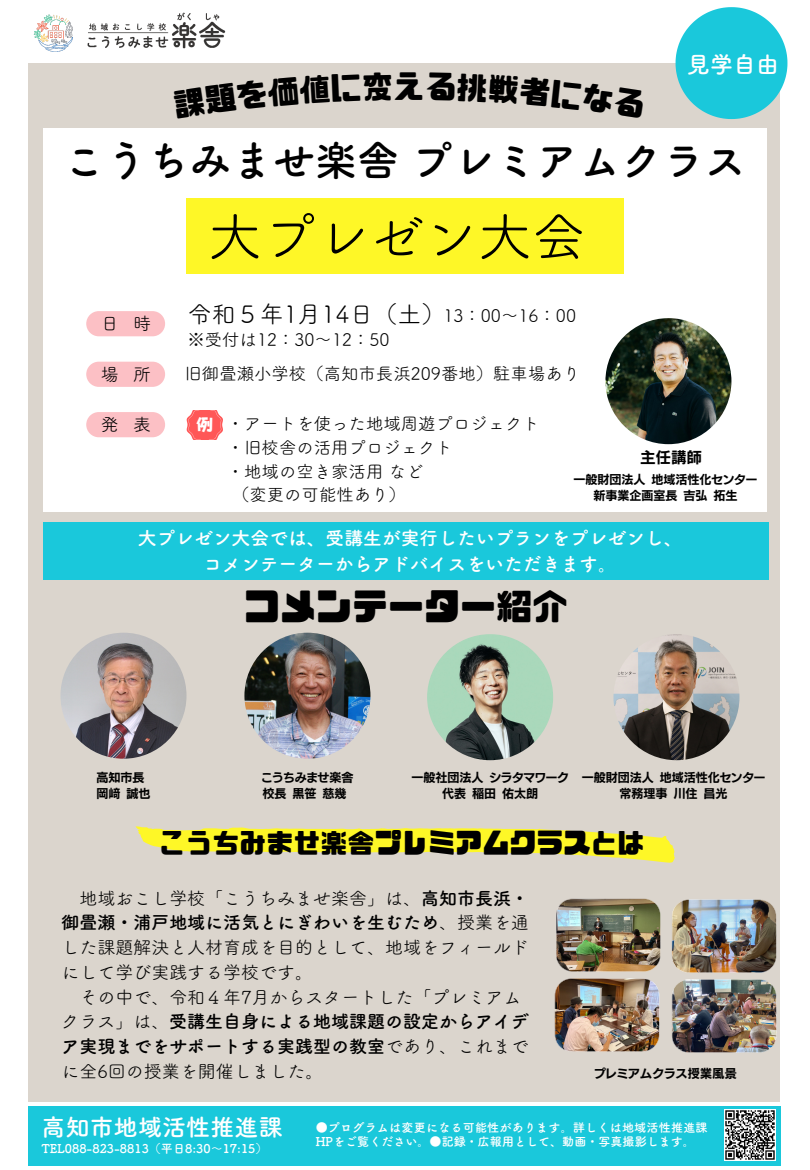
<style>
.page{position:relative;width:810px;height:1170px;background:#fff}
.page>*{position:absolute;margin:0;border:0;box-sizing:border-box;transform-origin:0 0}
.t1{font:54px "Canva Tsuku A Rd Gothic Std R";color:#000}
.t2{font:42px "Canva Tsuku A Rd Gothic Std B";color:#000}
.t3{font:36px "CP Font";color:#000}
.t4{font:31.5px "CP Font";color:#000}
.t5{font:27px "CP Font";color:#000}
.t6{font:24px "Canva Tsuku A Rd Gothic Std R";color:#000}
.t7{font:24px "Canva Tsuku B Rd Gothic Std B";letter-spacing:.01em;color:#fff}
.t8{font:22.95px "Canva Tsuku B Rd Gothic Std B";color:#fff}
.t9{font:18.75px/25.8px "Canva Tsuku A Rd Gothic Std B";color:#fff;text-align:center}
.t10{font:18px/24.8px "Canva Tsuku B Rd Gothic Std R";color:#000}
.t11{font:18px/24.8px "Canva Tsuku B Rd Gothic Std B";color:#000}
.t12{font:18px "Canva Tsuku A Rd Gothic Std R";color:#000}
.t13{font:17.4px "Canva Tsuku A Rd Gothic Std R";color:#000}
.t14{font:15px "TEST UD Kakugo Large B";color:#000}
.t15{font:12px/14.1px "Canva Tsuku B Rd Gothic Std B";color:#fff}
.t16{font:12px/16px "TEST UD Kakugo Large B";color:#000;text-align:center}
.t17{font:12px "TEST UD Kakugo Large B";letter-spacing:.035em;color:#000}
.s1{font-size:17.4px}
.s2{font-family:"TEST Pop Happiness EB";font-size:18px;color:#fff}
.s3{font-family:"Canva Tsuku B Rd Gothic Std B"}
.s4{font-family:"Canva Tsuku B Rd Gothic Std R"}
</style>
<div class="page">
<img style="left:87px;top:12px;width:139px;height:37px">
<img style="left:33px;top:14px;width:40px;height:38px">
<div style="left:29px;top:1106px;width:752px;height:59px;background:#1ac8db"></div>
<img style="left:724px;top:1109px;width:52px;height:51px">
<div style="left:29px;top:63px;width:751px;height:1038px;background:#dbd5cd"></div>
<div style="left:43px;top:128px;width:724px;height:384px;background:#fff"></div>
<svg style="left:676px;top:7px;width:111px;height:112px"></svg>
<img style="left:605px;top:318px;width:126px;height:126px;border-radius:50%">
<svg style="left:136px;top:827px;width:539px;height:36px"></svg>
<img style="left:556px;top:899px;width:105px;height:73px">
<img style="left:672px;top:900px;width:104px;height:73px">
<svg style="left:186px;top:410px;width:37px;height:29px"></svg>
<img style="left:555px;top:978px;width:104px;height:74px">
<img style="left:672px;top:979px;width:104px;height:74px">
<img style="left:60px;top:633px;width:127px;height:126px;border-radius:50%">
<img style="left:244px;top:633px;width:126px;height:126px;border-radius:50%">
<img style="left:427px;top:634px;width:126px;height:126px;border-radius:50%">
<img style="left:613px;top:634px;width:126px;height:126px;border-radius:50%">
<div style="left:43px;top:522px;width:725px;height:57px;background:#1ac8db"></div>
<div style="left:186px;top:199px;width:437px;height:75px;background:#fef727"></div>
<div style="left:86px;top:311px;width:79px;height:25px;background:#fcc0c5;border-radius:13px"></div>
<div style="left:86px;top:362px;width:79px;height:25px;background:#fcc0c5;border-radius:13px"></div>
<div style="left:86px;top:412px;width:79px;height:25px;background:#fcc0c5;border-radius:13px"></div>
<h3 class="t4" style="left:393px;top:71px;width:33px">え</h3>
<p class="t8" style="left:687px;top:53px;width:93px">見学自由</p>
<h2 class="t2" style="left:63px;top:139px;width:685px">こうちみませ楽舎プレミアムクラス</h2>
<h1 class="t1" style="left:208px;top:209px;width:380px">大プレゼン大会</h1>
<p class="t12" style="left:101px;top:315px;width:11px">日</p>
<p class="t12" style="left:133px;top:315px;width:19px">時</p>
<h3 class="t6" style="left:188px;top:302px;width:390px">令和５年1月 14日（土）<span class="s1">13：00〜16：00</span></h3>
<p class="t13" style="left:187px;top:331px;width:204px">※受付は12：30〜12：50</p>
<p class="t13" style="left:185px;top:365px;width:397px">旧御畳瀬小学校（高知市長浜209番地）駐車場あり</p>
<p class="t12" style="left:101px;top:365px;width:52px">場 所</p>
<p class="t12" style="left:101px;top:416px;width:52px">発 表</p>
<p class="t13" style="left:196px;top:415px;width:346px"><span class="s2">例</span> ・アートを使った地域周遊プロジェクト</p>
<p class="t13" style="left:227px;top:439px;width:228px">・旧校舎の活用プロジェクト</p>
<p class="t13" style="left:227px;top:462px;width:198px">・地域の空き家活用など</p>
<p class="t13" style="left:232px;top:486px;width:176px">（変更の可能性あり）</p>
<p class="t9" style="left:138px;top:525px;width:546px">大プレゼン大会では、受講生が実行したいプランをプレゼンし、コメンテーターからアドバイスをいただきます。</p>
<p class="t14" style="left:640px;top:450px;width:63px">主任講師</p>
<p class="t16" style="left:574px;top:471px;width:185px">一般財団法人地域活性化センター新事業企画室長吉弘拓生</p>
<h3 class="t3" style="left:244px;top:589px;width:326px">コメンテーター紹介</h3>
<p class="t16" style="left:96px;top:769px;width:56px;text-align:left">高知市長岡﨑誠也</p>
<p class="t16" style="left:261px;top:770px;width:94px;text-align:left">こうちみませ楽舎校長黒笹慈幾</p>
<p class="t16" style="left:412px;top:770px;width:159px">一般社団法人シラタマワーク代表稲田 佑太朗</p>
<p class="t16" style="left:582px;top:770px;width:185px">一般財団法人地域活性化センター常務理事川住昌光</p>
<h3 class="t5" style="left:158px;top:830px;width:487px">こうちみませ楽舎プレミアムクラスとは</h3>
<p class="t10" style="left:79px;top:885px;width:451px">地域おこし学校「こうちみませ楽舎」は、<span class="s3">高知市長浜・</span></p>
<p class="t11" style="left:61px;top:910px;width:469px">御畳瀬・浦戸地域に活気とにぎわいを生むため<span class="s4">、授業を通</span></p>
<p class="t10" style="left:61px;top:935px;width:469px">した課題解決と人材育成を目的として、地域をフィールドにして学び実践する学校です。</p>
<p class="t10" style="left:79px;top:984px;width:443px">その中で、令和４年7月からスタートした「プレミアム</p>
<p class="t11" style="left:61px;top:1009px;width:469px"><span class="s4">クラス」は、</span>受講生自身による地域課題の設定からアイデア実現までをサポートする実践型の教室<span class="s4">であり、これまで</span></p>
<p class="t10" style="left:61px;top:1059px;width:264px">に全6回の授業を開催しました。</p>
<p class="t17" style="left:594px;top:1067px;width:144px">プレミアムクラス授業風景</p>
<h3 class="t7" style="left:42px;top:1115px;width:243px">高知市地域活性推進課</h3>
<p class="t15" style="left:42px;top:1141px;width:228px">TEL088-823-8813（平日 8:30～ 17:15）</p>
<p class="t15" style="left:316px;top:1120px;width:393px">●プログラムは変更になる可能性があります。詳しくは地域活性推進課<br>HPをご覧ください。●記録・広報用として、動画・写真撮影します。</p>
</div>
